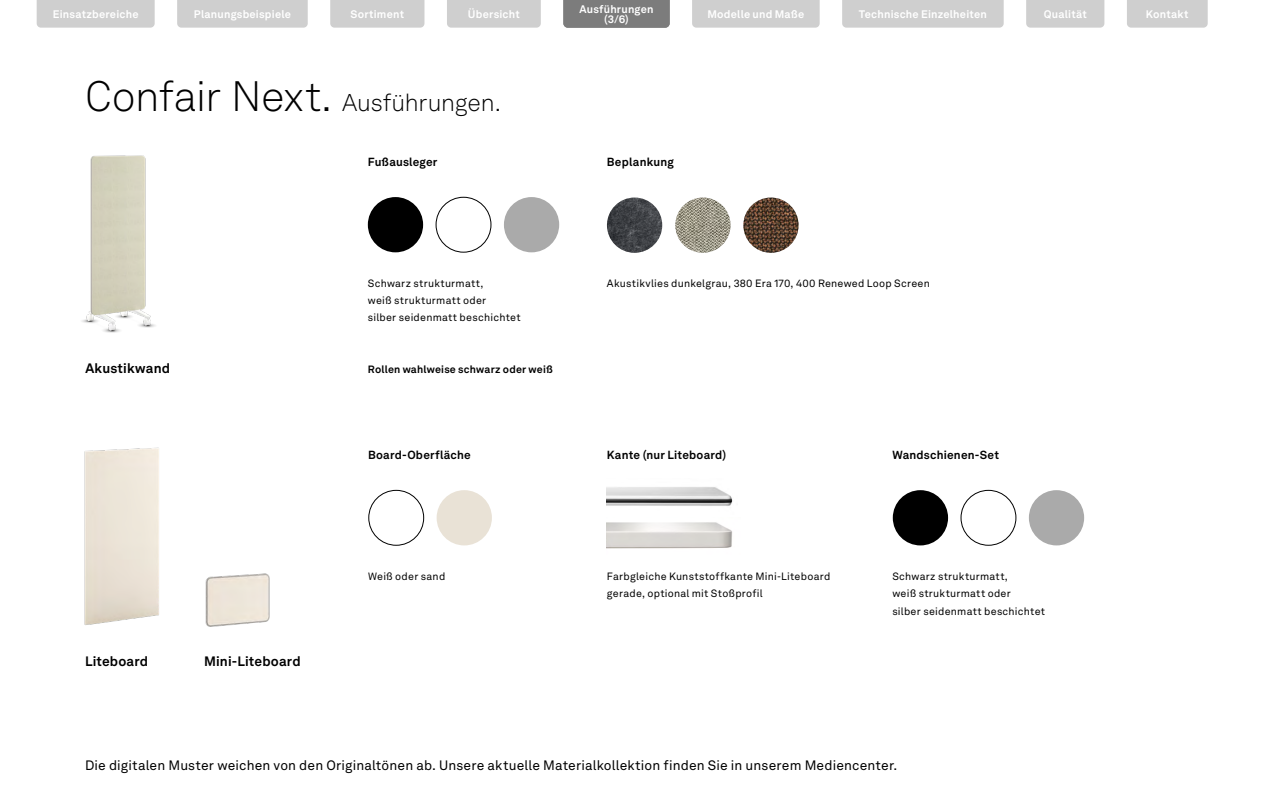
<style>
.page{position:relative;width:1263px;height:808px;background:#fff}
.page>*{position:absolute;margin:0;border:0;box-sizing:border-box;transform-origin:0 0}
.t1{font:300 24px "Akkurat LL";letter-spacing:-.01em;color:#000}
.t2{font:13.5px "Akkurat LL";letter-spacing:.01em;color:#000}
.t3{font:700 13.5px "Akkurat LL";letter-spacing:.01em;color:#000}
.t4{font:700 11.7px "Akkurat LL";letter-spacing:.015em;color:#000}
.t5{font:700 10.8px/10.5px "Akkurat LL";letter-spacing:.02em;color:#fff;text-align:center}
.t6{font:10.5px/17.2px "Akkurat LL";letter-spacing:.02em;color:#000}
.t7{font:700 10.5px "Akkurat LL";letter-spacing:.02em;color:#000}
.s1{font-size:42px}
</style>
<div class="page">
<img style="left:84px;top:447px;width:75px;height:178px">
<img style="left:82px;top:155px;width:74px;height:178px">
<img style="left:138px;top:555px;width:132px;height:72px">
<div style="left:369px;top:490px;width:55px;height:55px;border:1px solid #000;border-radius:50%"></div>
<div style="left:437px;top:490px;width:55px;height:55px;background:#e9e2d6;border-radius:50%"></div>
<div style="left:893px;top:490px;width:55px;height:55px;background:#000;border-radius:50%"></div>
<div style="left:961px;top:490px;width:55px;height:55px;border:1px solid #000;border-radius:50%"></div>
<div style="left:1029px;top:490px;width:55px;height:55px;background:#aaa;border-radius:50%"></div>
<div style="left:368px;top:197px;width:55px;height:55px;background:#000;border-radius:50%"></div>
<div style="left:436px;top:197px;width:55px;height:55px;border:1px solid #000;border-radius:50%"></div>
<div style="left:504px;top:197px;width:55px;height:55px;background:#aaa;border-radius:50%"></div>
<img style="left:675px;top:198px;width:55px;height:55px;border-radius:28px">
<img style="left:743px;top:198px;width:56px;height:55px;border-radius:28px">
<img style="left:607px;top:198px;width:55px;height:55px;border-radius:28px">
<img style="left:607px;top:487px;width:126px;height:19px">
<img style="left:607px;top:522px;width:125px;height:27px">
<div style="left:37px;top:0;width:118px;height:28px;background:#cfcfcf"></div>
<div style="left:177px;top:0;width:131px;height:28px;background:#cfcfcf"></div>
<div style="left:447px;top:0;width:94px;height:28px;background:#cfcfcf"></div>
<div style="left:330px;top:0;width:94px;height:28px;background:#cfcfcf"></div>
<div style="left:1127px;top:0;width:81px;height:28px;background:#cfcfcf"></div>
<div style="left:692px;top:0;width:128px;height:28px;background:#cfcfcf"></div>
<div style="left:842px;top:0;width:162px;height:28px;background:#cfcfcf"></div>
<div style="left:1026px;top:0;width:78px;height:28px;background:#cfcfcf"></div>
<div style="left:563px;top:0;width:107px;height:28px;background:#7c7c7c"></div>
<p class="t5" style="left:579px;top:3px;width:76px">Ausführungen (3/6)</p>
<p class="t5" style="left:53px;top:8px;width:87px">Einsatzbereiche</p>
<p class="t5" style="left:194px;top:8px;width:99px">Planungsbeispiele</p>
<p class="t5" style="left:350px;top:8px;width:55px">Sortiment</p>
<p class="t5" style="left:468px;top:8px;width:54px">Übersicht</p>
<p class="t5" style="left:579px;top:8px;width:76px">Ausführungen</p>
<p class="t5" style="left:707px;top:8px;width:98px">Modelle und Maße</p>
<p class="t5" style="left:859px;top:8px;width:129px">Technische Einzelheiten</p>
<p class="t5" style="left:1044px;top:8px;width:45px">Qualität</p>
<p class="t5" style="left:1146px;top:8px;width:44px">Kontakt</p>
<h1 class="t1" style="left:85px;top:86px;width:417px"><span class="s1">Confair Next.</span> Ausführungen.</h1>
<p class="t4" style="left:368px;top:153px;width:71px">Fußausleger</p>
<p class="t6" style="left:368px;top:274px;width:154px">Schwarz strukturmatt,<br>weiß strukturmatt oder<br>silber seidenmatt beschichtet</p>
<p class="t3" style="left:85px;top:358px;width:86px">Akustikwand</p>
<p class="t7" style="left:368px;top:361px;width:187px">Rollen wahlweise schwarz oder weiß</p>
<p class="t4" style="left:607px;top:153px;width:69px">Beplankung</p>
<p class="t6" style="left:607px;top:274px;width:324px">Akustikvlies dunkelgrau, 380 Era 170, 400 Renewed Loop Screen</p>
<p class="t4" style="left:607px;top:446px;width:121px">Kante (nur Liteboard)</p>
<p class="t4" style="left:368px;top:446px;width:104px">Board-Oberfläche</p>
<p class="t4" style="left:892px;top:446px;width:108px">Wandschienen-Set</p>
<p class="t3" style="left:85px;top:651px;width:65px">Liteboard</p>
<p class="t3" style="left:204px;top:651px;width:98px">Mini-Liteboard</p>
<p class="t6" style="left:607px;top:567px;width:225px">Farbgleiche Kunststoffkante Mini-Liteboard gerade, optional mit Stoßprofil</p>
<p class="t6" style="left:368px;top:567px;width:79px">Weiß oder sand</p>
<p class="t6" style="left:892px;top:567px;width:154px">Schwarz strukturmatt,<br>weiß strukturmatt oder<br>silber seidenmatt beschichtet</p>
<p class="t2" style="left:85px;top:755px;width:814px">Die digitalen Muster weichen von den Originaltönen ab. Unsere aktuelle Materialkollektion finden Sie in unserem Mediencenter.</p>
</div>
